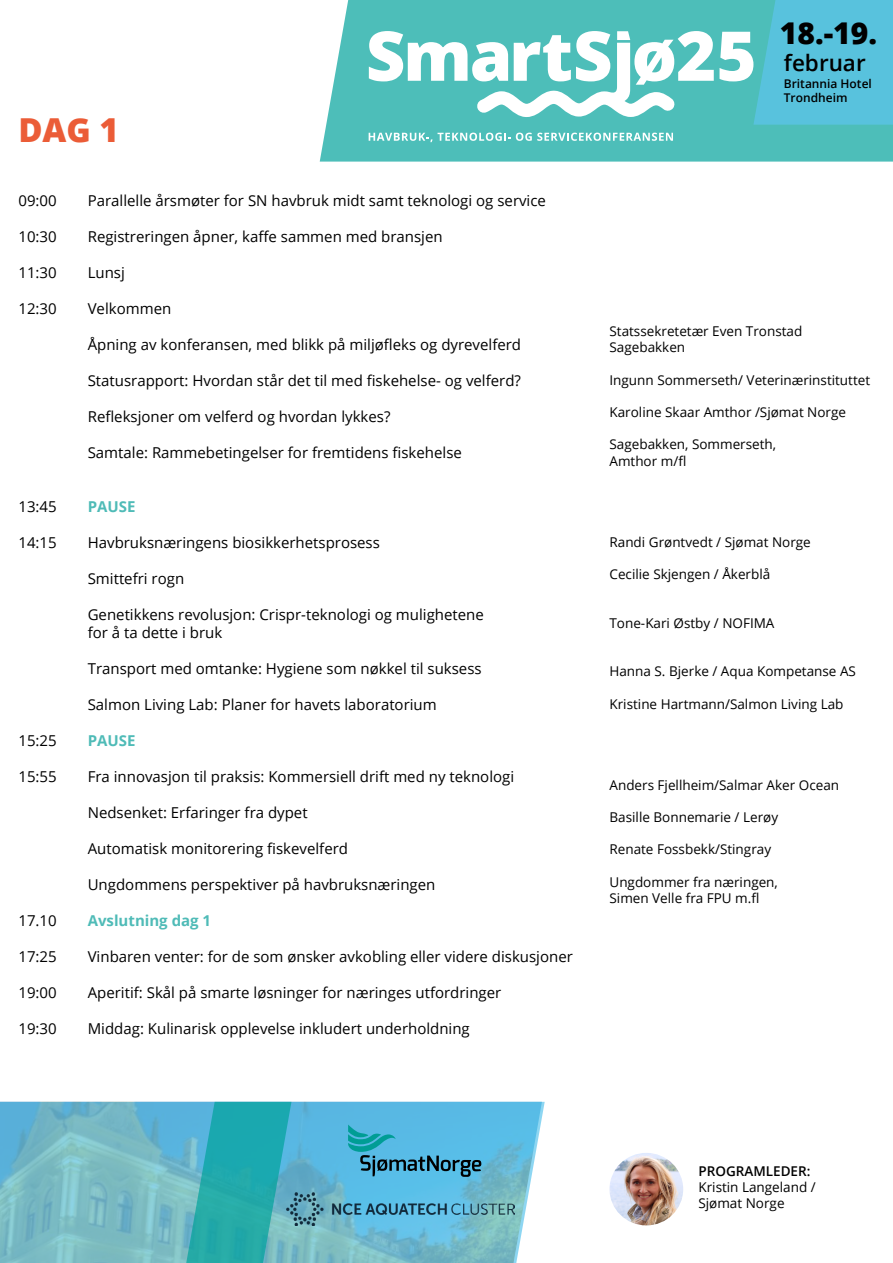
<style>
.page{position:relative;width:893px;height:1263px;background:#fff}
.page>*{position:absolute;margin:0;border:0;box-sizing:border-box;transform-origin:0 0}
.t1{font:800 33px "Open Sans";color:#eb5c37}
.t2{font:800 30px "Open Sans";color:#000}
.t3{font:600 22.5px "Open Sans";color:#000}
.t4{font:15px/18px "Open Sans";color:#000}
.t5{font:700 15px "Open Sans";color:#4fbbb7}
.t6{font:13.5px/16.2px "Open Sans";color:#000}
.t7{font:600 13.5px "Open Sans";color:#000}
.t8{font:600 12px/14.4px "Open Sans";color:#000}
</style>
<div class="page">
<svg style="left:320px;top:0;width:573px;height:162px;background:#5fc4c0"></svg>
<svg style="left:369px;top:133px;width:304px;height:9px"></svg>
<svg style="left:369px;top:0;width:524px;height:125px"></svg>
<svg style="left:0;top:1102px;width:545px;height:161px;background:#75bcd0"></svg>
<svg style="left:186px;top:1102px;width:105px;height:161px;background:#33acb4"></svg>
<svg style="left:348px;top:1124px;width:133px;height:53px;background:#47a4c6"></svg>
<img style="left:609px;top:1153px;width:74px;height:72px">
<img style="left:286px;top:1192px;width:228px;height:33px">
<h1 class="t1" style="left:18px;top:105px;width:102px">DAG 1</h1>
<p class="t4" style="left:18px;top:191px;width:40px">09:00</p>
<p class="t4" style="left:18px;top:227px;width:40px">10:30</p>
<p class="t4" style="left:18px;top:263px;width:40px">11:30</p>
<p class="t4" style="left:18px;top:299px;width:40px">12:30</p>
<p class="t4" style="left:18px;top:497px;width:40px">13:45</p>
<p class="t4" style="left:18px;top:533px;width:40px">14:15</p>
<p class="t4" style="left:18px;top:731px;width:40px">15:25</p>
<p class="t4" style="left:18px;top:767px;width:40px">15:55</p>
<p class="t4" style="left:18px;top:911px;width:40px">17.10</p>
<p class="t4" style="left:18px;top:947px;width:40px">17:25</p>
<p class="t4" style="left:18px;top:983px;width:40px">19:00</p>
<p class="t4" style="left:18px;top:1019px;width:40px">19:30</p>
<p class="t4" style="left:88px;top:191px;width:460px">Parallelle årsmøter for SN havbruk midt samt teknologi og service</p>
<p class="t4" style="left:88px;top:227px;width:356px">Registreringen åpner, kaffe sammen med bransjen</p>
<p class="t4" style="left:88px;top:263px;width:39px">Lunsj</p>
<p class="t4" style="left:88px;top:299px;width:85px">Velkommen</p>
<p class="t4" style="left:88px;top:335px;width:435px">Åpning av konferansen, med blikk på miljøfleks og dyrevelferd</p>
<p class="t4" style="left:88px;top:371px;width:435px">Statusrapport: Hvordan står det til med fiskehelse- og velferd?</p>
<p class="t4" style="left:88px;top:407px;width:304px">Refleksjoner om velferd og hvordan lykkes?</p>
<p class="t4" style="left:88px;top:443px;width:376px">Samtale: Rammebetingelser for fremtidens fiskehelse</p>
<p class="t5" style="left:88px;top:496px;width:49px">PAUSE</p>
<p class="t4" style="left:88px;top:533px;width:294px">Havbruksnæringens biosikkerhetsprosess</p>
<p class="t4" style="left:88px;top:569px;width:98px">Smittefri rogn</p>
<p class="t4" style="left:88px;top:605px;width:398px">Genetikkens revolusjon: Crispr-teknologi og mulighetene for å ta dette i bruk</p>
<p class="t4" style="left:88px;top:659px;width:395px">Transport med omtanke: Hygiene som nøkkel til suksess</p>
<p class="t4" style="left:88px;top:695px;width:351px">Salmon Living Lab: Planer for havets laboratorium</p>
<p class="t5" style="left:88px;top:730px;width:49px">PAUSE</p>
<p class="t4" style="left:88px;top:767px;width:428px">Fra innovasjon til praksis: Kommersiell drift med ny teknologi</p>
<p class="t4" style="left:88px;top:803px;width:221px">Nedsenket: Erfaringer fra dypet</p>
<p class="t4" style="left:88px;top:839px;width:262px">Automatisk monitorering fiskevelferd</p>
<p class="t4" style="left:88px;top:875px;width:349px">Ungdommens perspektiver på havbruksnæringen</p>
<p class="t5" style="left:88px;top:910px;width:125px">Avslutning dag 1</p>
<p class="t4" style="left:88px;top:947px;width:487px">Vinbaren venter: for de som ønsker avkobling eller videre diskusjoner</p>
<p class="t4" style="left:88px;top:983px;width:415px">Aperitif: Skål på smarte løsninger for næringes utfordringer</p>
<p class="t4" style="left:88px;top:1019px;width:384px">Middag: Kulinarisk opplevelse inkludert underholdning</p>
<h2 class="t2" style="left:780px;top:11px;width:99px">18.-19.</h2>
<h3 class="t3" style="left:784px;top:48px;width:83px">februar</h3>
<p class="t8" style="left:784px;top:76px;width:90px">Britannia Hotel<br>Trondheim</p>
<p class="t6" style="left:609px;top:323px;width:194px">Statssekretetær Even Tronstad<br>Sagebakken</p>
<p class="t6" style="left:609px;top:371px;width:262px">Ingunn Sommerseth/ Veterinærinstituttet</p>
<p class="t6" style="left:609px;top:404px;width:238px">Karoline Skaar Amthor /Sjømat Norge</p>
<p class="t6" style="left:609px;top:436px;width:168px">Sagebakken, Sommerseth,<br>Amthor m/fl</p>
<p class="t6" style="left:609px;top:533px;width:203px">Randi Grøntvedt / Sjømat Norge</p>
<p class="t6" style="left:609px;top:566px;width:162px">Cecilie Skjengen / Åkerblå</p>
<p class="t6" style="left:609px;top:614px;width:166px">Tone-Kari Østby / NOFIMA</p>
<p class="t6" style="left:609px;top:663px;width:248px">Hanna S. Bjerke / Aqua Kompetanse AS</p>
<p class="t6" style="left:609px;top:695px;width:235px">Kristine Hartmann/Salmon Living Lab</p>
<p class="t6" style="left:609px;top:776px;width:231px">Anders Fjellheim/Salmar Aker Ocean</p>
<p class="t6" style="left:609px;top:809px;width:170px">Basille Bonnemarie / Lerøy</p>
<p class="t6" style="left:609px;top:841px;width:163px">Renate Fossbekk/Stingray</p>
<p class="t6" style="left:609px;top:873px;width:170px">Ungdommer fra næringen,<br>Simen Velle fra FPU m.fl</p>
<p class="t7" style="left:698px;top:1161px;width:113px">PROGRAMLEDER:</p>
<p class="t6" style="left:698px;top:1178px;width:119px">Kristin Langeland /<br>Sjømat Norge</p>
</div>
